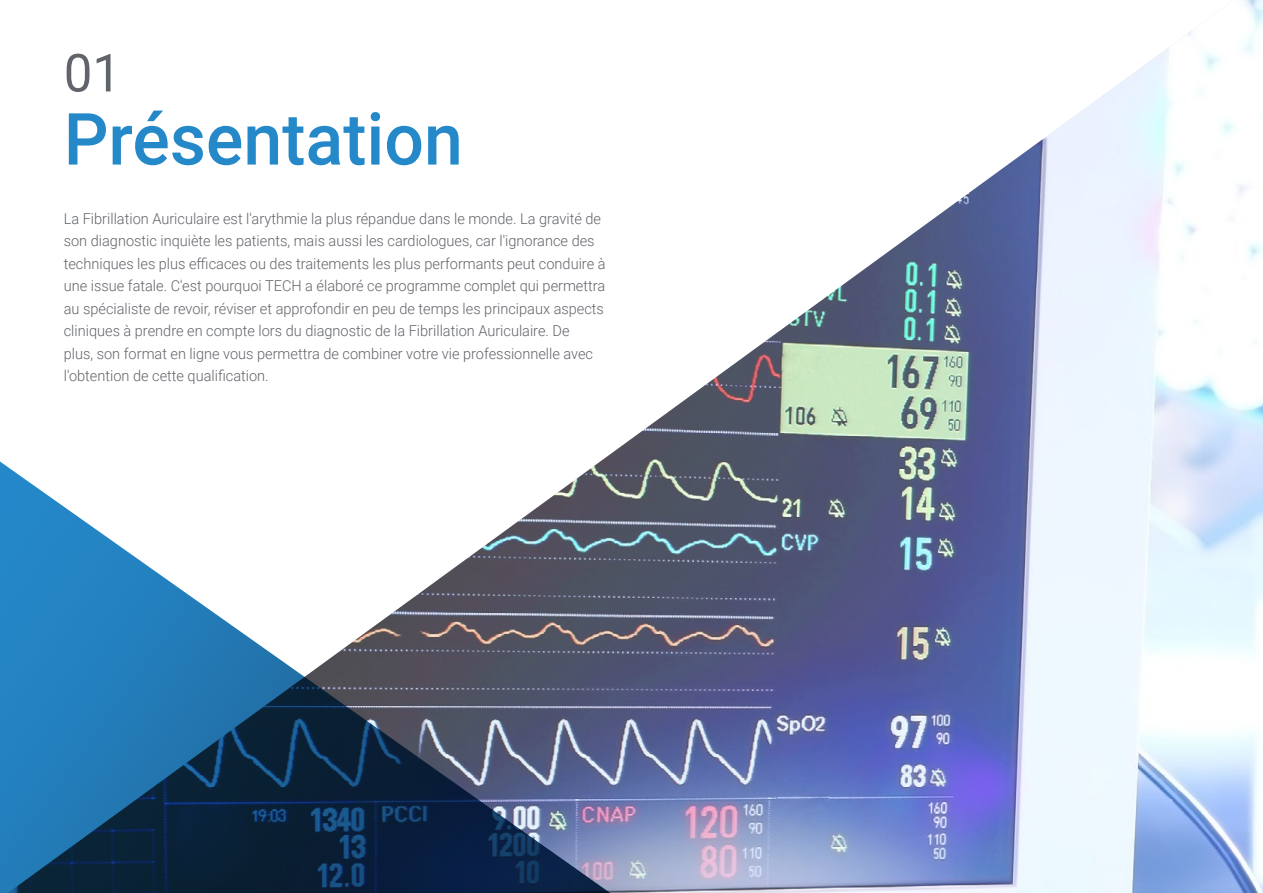
<style>
.page{position:relative;width:1263px;height:893px;background:#fff}
.page>*{position:absolute;margin:0;border:0;box-sizing:border-box;transform-origin:0 0}
.t1{font:500 72px "Roboto";color:#2488c9}
.t2{font:52.5px "Roboto";color:#61646a}
.t3{font:300 15px/22.5px "Roboto";color:#61646a}
</style>
<div class="page">
<img style="left:621px;top:0;width:642px;height:893px">
<svg style="left:0;top:446px;width:640px;height:447px"></svg>
<h2 class="t2" style="left:64px;top:36px;width:59px">01</h2>
<h1 class="t1" style="left:64px;top:89px;width:401px">Présentation</h1>
<p class="t3" style="left:64px;top:207px;width:543px">La Fibrillation Auriculaire est l'arythmie la plus répandue dans le monde. La gravité de son diagnostic inquiète les patients, mais aussi les cardiologues, car l'ignorance des techniques les plus efficaces ou des traitements les plus performants peut conduire à une issue fatale. C'est pourquoi TECH a élaboré ce programme complet qui permettra au spécialiste de revoir, réviser et approfondir en peu de temps les principaux aspects cliniques à prendre en compte lors du diagnostic de la Fibrillation Auriculaire. De<br>plus, son format en ligne vous permettra de combiner votre vie professionnelle avec l'obtention de cette qualification.</p>
</div>
